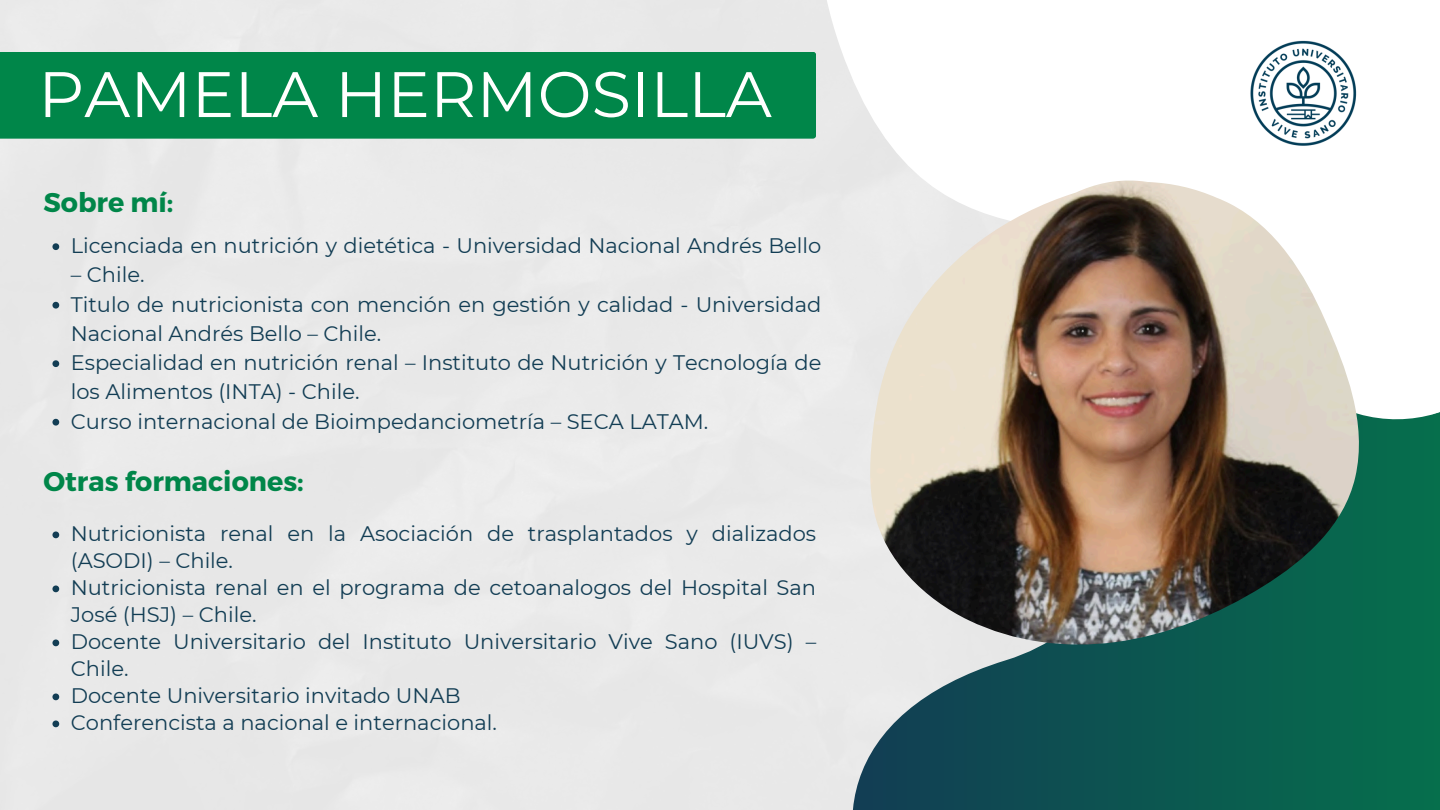
<style>
.page{position:relative;width:1440px;height:810px;background:#fff}
.page>*{position:absolute;margin:0;border:0;box-sizing:border-box;transform-origin:0 0}
.t1{font:64.1px "Montserrat";color:#fffffe}
.t2{font:700 27px "Montserrat";color:#008649}
.t3{font:21px/27px "Montserrat";color:#123d54}
</style>
<div class="page">
<svg style="left:852px;top:557px;width:588px;height:253px"></svg>
<svg style="left:737px;top:0;width:703px;height:557px"></svg>
<img style="left:870px;top:181px;width:489px;height:463px">
<div style="left:0;top:52px;width:816px;height:87px;background:#008649"></div>
<img style="left:1229px;top:22px;width:145px;height:146px">
<svg style="left:52px;top:243px;width:7px;height:7px"></svg>
<svg style="left:52px;top:302px;width:7px;height:7px"></svg>
<svg style="left:52px;top:360px;width:7px;height:7px"></svg>
<svg style="left:52px;top:419px;width:7px;height:7px"></svg>
<svg style="left:52px;top:532px;width:7px;height:6px"></svg>
<svg style="left:52px;top:586px;width:7px;height:6px"></svg>
<svg style="left:52px;top:640px;width:7px;height:6px"></svg>
<svg style="left:52px;top:694px;width:7px;height:6px"></svg>
<svg style="left:52px;top:721px;width:7px;height:6px"></svg>
<p class="t1" style="left:38px;top:55px;width:735px">PAMELA HERMOSILLA</p>
<p class="t2" style="left:43px;top:185px;width:132px">Sobre mí:</p>
<h1 class="t3" style="left:71px;top:232px;width:752px">Licenciada en nutrición y dietética - Universidad Nacional Andrés Bello</h1>
<h1 class="t3" style="left:71px;top:261px;width:75px">– Chile.</h1>
<p class="t3" style="left:71px;top:289px;width:752px;line-height:29.2px">Titulo de nutricionista con mención en gestión y calidad - Universidad<br>Nacional Andrés Bello – Chile.</p>
<h2 class="t3" style="left:71px;top:348px;width:752px;line-height:29.2px">Especialidad en nutrición renal – Instituto de Nutrición y Tecnología de los Alimentos (INTA) - Chile.</h2>
<p class="t3" style="left:71px;top:408px;width:639px">Curso internacional de Bioimpedanciometría – SECA LATAM.</p>
<p class="t2" style="left:43px;top:464px;width:262px">Otras formaciones:</p>
<p class="t3" style="left:71px;top:520px;width:747px">Nutricionista renal en la Asociación de trasplantados y dializados (ASODI) – Chile.</p>
<p class="t3" style="left:71px;top:574px;width:747px">Nutricionista renal en el programa de cetoanalogos del Hospital San<br>José (HSJ) – Chile.</p>
<h2 class="t3" style="left:71px;top:628px;width:747px">Docente Universitario del Instituto Universitario Vive Sano (IUVS) –<br>Chile.</h2>
<p class="t3" style="left:71px;top:682px;width:391px">Docente Universitario invitado UNAB</p>
<p class="t3" style="left:71px;top:709px;width:428px">Conferencista a nacional e internacional.</p>
</div>
